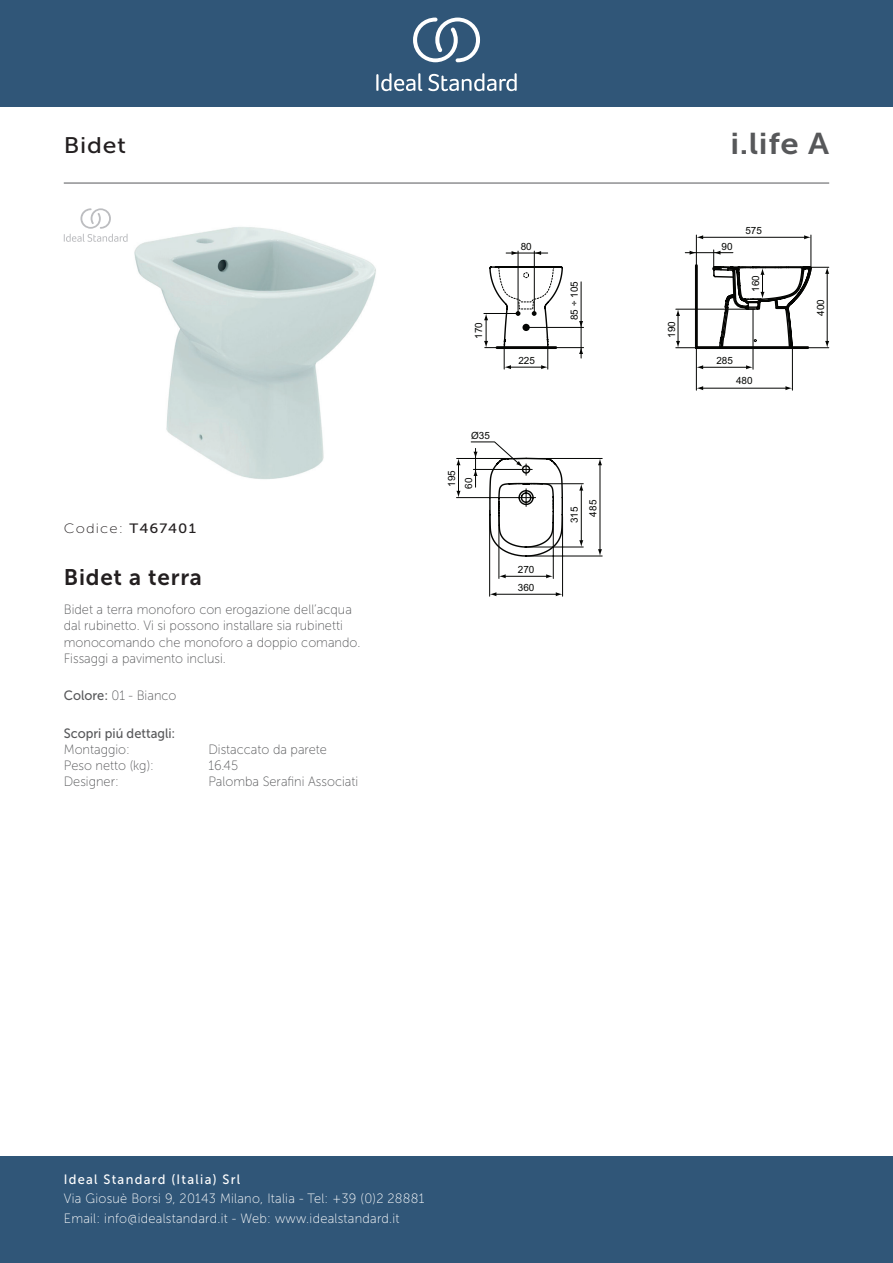
<style>
.page{position:relative;width:893px;height:1263px;background:#fff}
.page>*{position:absolute;margin:0;border:0;box-sizing:border-box;transform-origin:0 0}
._001_Produkttyp{font:30px "Museo Sans 700";color:#57585a;scale:1.1 1}
.Article_Name{font:22.5px "Museo Sans 700";letter-spacing:.035em;color:#231f20}
.t1{font:22.5px "Museo Sans 500";letter-spacing:.03em;color:#231f20;scale:1.1 1}
.Marketing_Descriptio{font:13.5px/16.2px "Museo Sans 100";color:#57585a;scale:.95 1}
.t2{font:13.5px/19.5px "Museo Sans 100";letter-spacing:.02em;color:#fff;scale:.95 1}
.Designer{font:13.5px "Museo Sans 100";color:#57585a;scale:.95 1}
.Mounting{font:13.5px "Museo Sans 100";color:#57585a;scale:.95 1}
.t3{font:13.5px "Museo Sans 500";letter-spacing:.1em;color:#fff;scale:.95 1}
.Net_Weight__kg{font:13.5px "Museo Sans 100";color:#57585a;scale:.95 1}
.t4{font:13.5px "Museo Sans 500";color:#57585a;scale:.95 1}
.Colour{font:13.5px "Museo Sans 100";color:#57585a;scale:.95 1}
.t5{font:13.5px "Museo Sans 100";letter-spacing:.075em;color:#231f20;scale:1.1 1}
.t6{font:9.9px/17px "Arial";color:#040503}
.s1{font-family:"Museo Sans 500"}
</style>
<div class="page">
<div style="left:0;top:1157px;width:893px;height:106px;background:#305678"></div>
<div style="left:0;top:0;width:893px;height:107px;background:#305678"></div>
<svg style="left:428px;top:73px;width:89px;height:18px"></svg>
<svg style="left:376px;top:73px;width:46px;height:18px"></svg>
<svg style="left:413px;top:18px;width:67px;height:44px"></svg>
<hr style="left:64px;top:183px;width:765px;height:1px;background:#57585a">
<img style="left:134px;top:227px;width:242px;height:252px">
<hr style="left:489px;top:510px;width:1px;height:86px;background:#040503">
<hr style="left:499px;top:510px;width:1px;height:68px;background:#040503">
<hr style="left:562px;top:516px;width:1px;height:80px;background:#040503">
<hr style="left:553px;top:515px;width:1px;height:63px;background:#040503">
<hr style="left:494px;top:594px;width:64px;height:1px;background:#040503">
<svg style="left:490px;top:592px;width:6px;height:4px"></svg>
<svg style="left:556px;top:592px;width:7px;height:4px"></svg>
<hr style="left:503px;top:576px;width:46px;height:1px;background:#040503">
<svg style="left:499px;top:574px;width:7px;height:4px"></svg>
<svg style="left:546px;top:574px;width:7px;height:4px"></svg>
<hr style="left:456px;top:497px;width:80px;height:1px;background:#040503">
<hr style="left:458px;top:463px;width:1px;height:30px;background:#040503">
<svg style="left:456px;top:491px;width:4px;height:7px"></svg>
<svg style="left:456px;top:458px;width:4px;height:7px"></svg>
<hr style="left:811px;top:235px;width:1px;height:32px;background:#040503">
<hr style="left:696px;top:235px;width:1px;height:155px;background:#040503">
<hr style="left:700px;top:237px;width:107px;height:1px;background:#040503">
<svg style="left:696px;top:235px;width:7px;height:4px"></svg>
<svg style="left:804px;top:235px;width:7px;height:4px"></svg>
<svg style="left:468px;top:250px;width:361px;height:307px"></svg>
<hr style="left:457px;top:458px;width:145px;height:1px;background:#040503">
<hr style="left:485px;top:347px;width:99px;height:1px;background:#040503">
<svg style="left:64px;top:208px;width:64px;height:34px"></svg>
<p class="t1" style="left:64px;top:133px;width:58px">Bidet</p>
<p class="_001_Produkttyp" style="left:730px;top:127px;width:91px">i.life A</p>
<p class="t5" style="left:64px;top:521px;width:122px">Codice: <span class="s1">T467401</span></p>
<p class="Article_Name" style="left:64px;top:565px;width:140px">Bidet a terra</p>
<p class="Marketing_Descriptio" style="left:64px;top:602px;width:314px">Bidet a terra monoforo con erogazione dell’acqua dal rubinetto. Vi si possono installare sia rubinetti monocomando che monoforo a doppio comando.<br>Fissaggi a pavimento inclusi.</p>
<p class="Colour" style="left:64px;top:688px;width:120px"><span class="s1">Colore:</span> 01 - Bianco</p>
<p class="t4" style="left:64px;top:726px;width:119px">Scopri piú dettagli:</p>
<p class="Mounting" style="left:64px;top:742px;width:71px">Montaggio:</p>
<p class="Mounting" style="left:208px;top:742px;width:126px">Distaccato da parete</p>
<p class="Net_Weight__kg" style="left:64px;top:758px;width:96px">Peso netto (kg):</p>
<p class="Net_Weight__kg" style="left:208px;top:758px;width:33px">16.45</p>
<p class="Designer" style="left:64px;top:774px;width:59px">Designer:</p>
<p class="Designer" style="left:208px;top:774px;width:159px">Palomba Serafini Associati</p>
<p class="t6" style="left:521px;top:238px;width:13px">80</p>
<p class="t6" style="left:470px;top:339px;width:18px;rotate:-90deg">170</p>
<p class="t6" style="left:471px;top:427px;width:20px">Ø35</p>
<p class="t6" style="left:443px;top:489px;width:20px;rotate:-90deg">195<br>60</p>
<p class="t6" style="left:518px;top:352px;width:18px">225</p>
<p class="t6" style="left:518px;top:561px;width:18px">270</p>
<p class="t6" style="left:518px;top:579px;width:18px">360</p>
<p class="t6" style="left:566px;top:320px;width:40px;rotate:-90deg">85 ÷ 105</p>
<p class="t6" style="left:566px;top:523px;width:18px;rotate:-90deg">315</p>
<p class="t6" style="left:585px;top:516px;width:18px;rotate:-90deg">485</p>
<p class="t6" style="left:663px;top:338px;width:18px;rotate:-90deg">190</p>
<p class="t6" style="left:721px;top:238px;width:13px">90</p>
<p class="t6" style="left:745px;top:222px;width:18px">575</p>
<p class="t6" style="left:747px;top:292px;width:18px;rotate:-90deg">160</p>
<p class="t6" style="left:716px;top:352px;width:18px">285</p>
<p class="t6" style="left:736px;top:373px;width:18px">480</p>
<p class="t6" style="left:812px;top:316px;width:18px;rotate:-90deg">400</p>
<p class="t3" style="left:64px;top:1172px;width:187px">Ideal Standard (Italia) Srl</p>
<p class="t2" style="left:64px;top:1189px;width:381px">Via Giosuè Borsi 9, 20143 Milano, Italia - Tel: +39 (0)2 28881<br>Email: info@idealstandard.it - Web: www.idealstandard.it</p>
</div>
